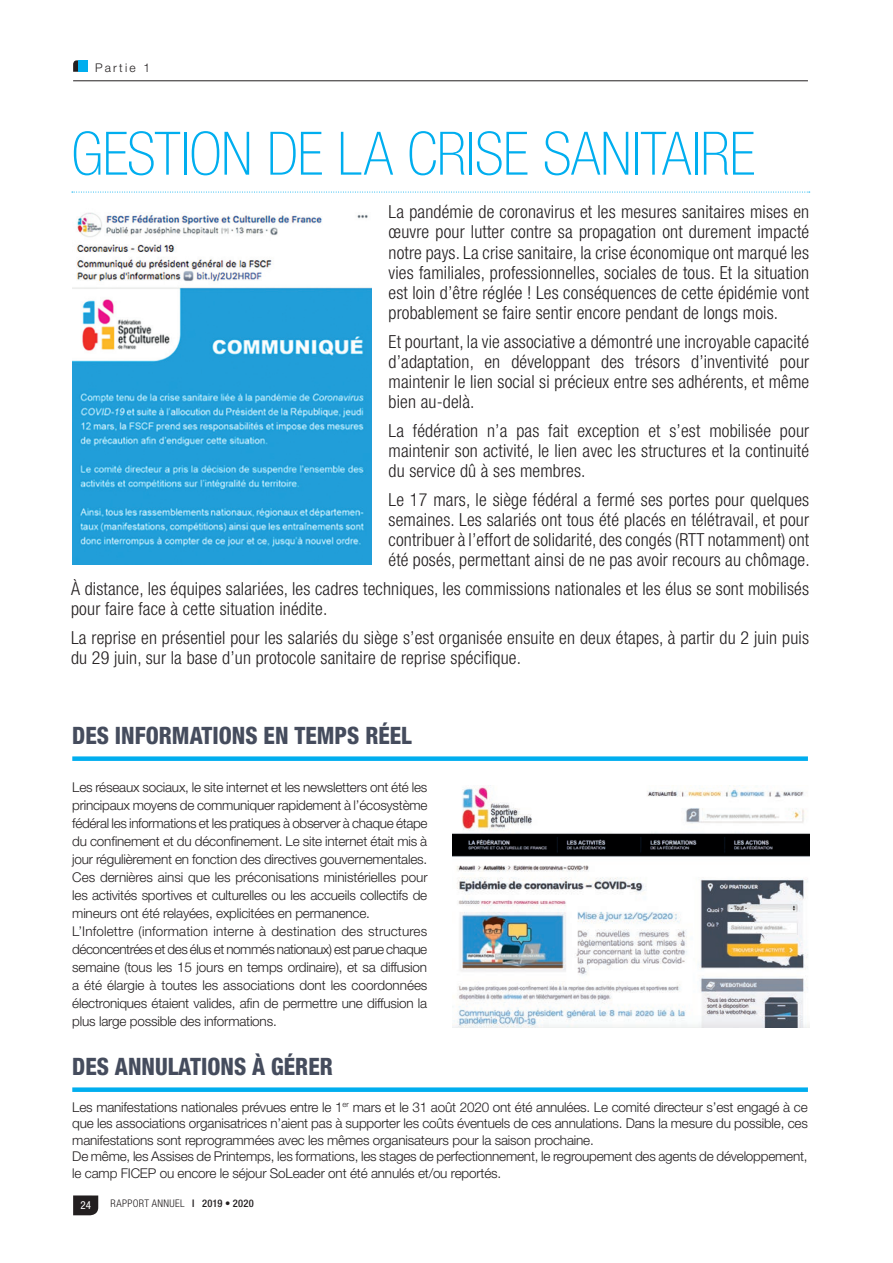
<style>
.page{position:relative;width:893px;height:1263px;background:#fff}
.page>*{position:absolute;margin:0;border:0;box-sizing:border-box;transform-origin:0 0}
.t1{font:100 condensed 60px "Helvetica Neue LT Std";letter-spacing:-.01em;color:#00aeef}
.t2{font:800 condensed 24px "Helvetica Neue LT Std";color:#454c5d;scale:.95 1}
.t3{font:300 condensed 18px/20.1px "Helvetica Neue LT Std";letter-spacing:.01em;color:#231f20;text-align:justify}
.t4{font:300 13.5px/18px "Helvetica Neue LT Std";letter-spacing:-.015em;color:#231f20}
.t5{font:300 12px "Helvetica Neue LT Std";letter-spacing:.185em;color:#231f20}
.t6{font:condensed 10.95px "Helvetica Neue LT Std";color:#fff}
.t7{font:300 condensed 10.5px "Helvetica Neue LT Std";letter-spacing:.035em;color:#231f20}
.s1{font-weight:500}
</style>
<div class="page">
<img style="left:453px;top:785px;width:356px;height:243px">
<img style="left:72px;top:212px;width:300px;height:352px">
<svg style="left:72px;top:192px;width:738px;height:1px"></svg>
<div style="left:72px;top:756px;width:736px;height:5px;background:#00aeef"></div>
<div style="left:72px;top:1087px;width:736px;height:5px;background:#00aeef"></div>
<svg style="left:73px;top:60px;width:5px;height:12px"></svg>
<div style="left:78px;top:60px;width:9px;height:12px;background:#00aeef"></div>
<hr style="left:73px;top:81px;width:735px;height:1px;background:#231f20">
<svg style="left:73px;top:1195px;width:25px;height:20px"></svg>
<p class="t5" style="left:95px;top:60px;width:57px">Partie 1</p>
<h1 class="t1" style="left:72px;top:120px;width:685px">GESTION DE LA CRISE SANITAIRE</h1>
<p class="t3" style="left:389px;top:202px;width:422px">La pandémie de coronavirus et les mesures sanitaires mises en œuvre pour lutter contre sa propagation ont durement impacté notre pays. La crise sanitaire, la crise économique ont marqué les vies familiales, professionnelles, sociales de tous. Et la situation est loin d’être réglée ! Les conséquences de cette épidémie vont probablement se faire sentir encore pendant de longs mois.</p>
<h3 class="t3" style="left:389px;top:331px;width:422px">Et pourtant, la vie associative a démontré une incroyable capacité d’adaptation, en développant des trésors d’inventivité pour maintenir le lien social si précieux entre ses adhérents, et même bien au-delà.</h3>
<h3 class="t3" style="left:389px;top:420px;width:422px">La fédération n’a pas fait exception et s’est mobilisée pour maintenir son activité, le lien avec les structures et la continuité du service dû à ses membres.</h3>
<p class="t3" style="left:389px;top:489px;width:423px">Le 17 mars, le siège fédéral a fermé ses portes pour quelques semaines. Les salariés ont tous été placés en télétravail, et pour contribuer à l’effort de solidarité, des congés (RTT notamment) ont été posés, permettant ainsi de ne pas avoir recours au chômage.</p>
<h3 class="t3" style="left:71px;top:578px;width:739px">À distance, les équipes salariées, les cadres techniques, les commissions nationales et les élus se sont mobilisés pour faire face à cette situation inédite.</h3>
<h3 class="t3" style="left:71px;top:627px;width:739px">La reprise en présentiel pour les salariés du siège s’est organisée ensuite en deux étapes, à partir du 2 juin puis du 29 juin, sur la base d’un protocole sanitaire de reprise spécifique.</h3>
<h2 class="t2" style="left:72px;top:720px;width:359px">DES INFORMATIONS EN TEMPS RÉEL</h2>
<p class="t4" style="left:72px;top:778px;width:357px">Les réseaux sociaux, le site internet et les newsletters ont été les principaux moyens de communiquer rapidement à l’écosystème fédéral les informations et les pratiques à observer à chaque étape du confinement et du déconfinement. Le site internet était mis à jour régulièrement en fonction des directives gouvernementales.<br>Ces dernières ainsi que les préconisations ministérielles pour les activités sportives et culturelles ou les accueils collectifs de mineurs ont été relayées, explicitées en permanence.<br>L’Infolettre (information interne à destination des structures déconcentrées et des élus et nommés nationaux) est parue chaque semaine (tous les 15 jours en temps ordinaire), et sa diffusion a été élargie à toutes les associations dont les coordonnées électroniques étaient valides, afin de permettre une diffusion la plus large possible des informations.</p>
<h2 class="t2" style="left:72px;top:1051px;width:276px">DES ANNULATIONS À GÉRER</h2>
<p class="t4" style="left:72px;top:1098px;width:737px;line-height:16.5px">Les manifestations nationales prévues entre le 1<sup>er</sup> mars et le 31 août 2020 ont été annulées. Le comité directeur s’est engagé à ce que les associations organisatrices n’aient pas à supporter les coûts éventuels de ces annulations. Dans la mesure du possible, ces manifestations sont reprogrammées avec les mêmes organisateurs pour la saison prochaine.<br>De même, les Assises de Printemps, les formations, les stages de perfectionnement, le regroupement des agents de développement, le camp FICEP ou encore le séjour SoLeader ont été annulés et/ou reportés.</p>
<p class="t6" style="left:80px;top:1199px;width:12px">24</p>
<p class="t7" style="left:111px;top:1197px;width:145px">RAPPORT ANNUEL <span class="s1">I 2019 • 2020</span></p>
</div>
